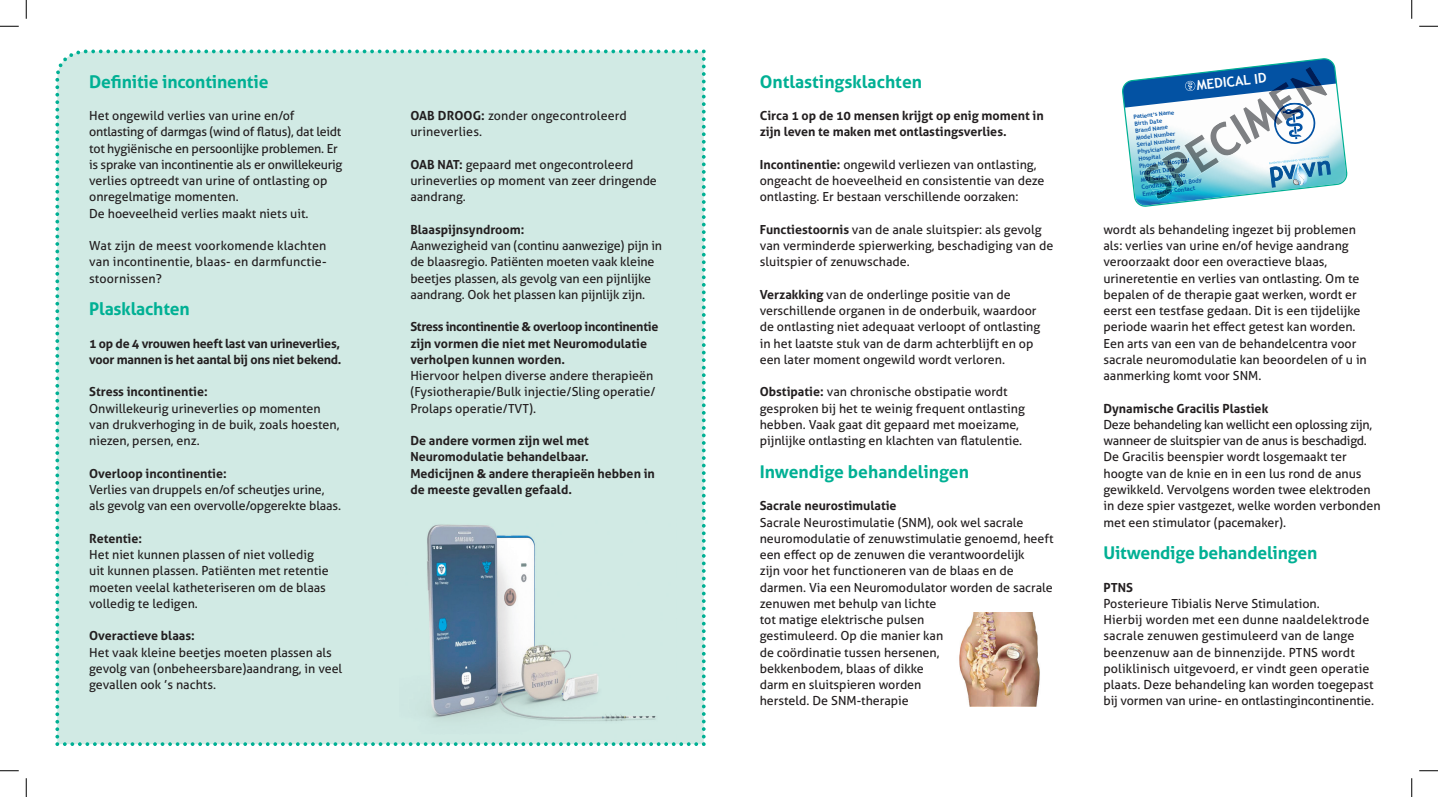
<style>
.page{position:relative;width:1438px;height:797px;background:#fff}
.page>*{position:absolute;margin:0;border:0;box-sizing:border-box;transform-origin:0 0}
.t1{font:700 17.5px "Aller";letter-spacing:-.01em;color:#00b094}
.t2{font:700 13.62px "Trebuchet MS";color:#fff}
.t3{font:12.5px/16.2px "Aller";color:#231f20}
.t4{font:700 12.5px/16.2px "Aller";color:#231f20}
.t5{font:12.5px/16.2px "Aller";letter-spacing:-.02em;color:#231f20}
.t6{font:700 12.5px/16.2px "Aller";letter-spacing:-.02em;color:#231f20}
.t7{font:700 5.88px/7.1px "Trebuchet MS";color:#0352a3}
.s1{font-weight:700}
.s2{font-family:"Avenir";font-weight:900}
</style>
<div class="page">
<div style="left:55px;top:50px;width:651px;height:696px;background:#d1eae4"></div>
<img style="left:399px;top:518px;width:277px;height:221px">
<img style="left:959px;top:612px;width:81px;height:94px">
<svg style="left:1122px;top:58px;width:226px;height:149px"></svg>
<svg style="left:0;top:25px;width:19px;height:2px"></svg>
<svg style="left:1419px;top:25px;width:19px;height:2px"></svg>
<svg style="left:0;top:770px;width:19px;height:1px"></svg>
<svg style="left:1419px;top:770px;width:19px;height:1px"></svg>
<svg style="left:25px;top:0;width:2px;height:19px"></svg>
<svg style="left:25px;top:778px;width:2px;height:19px"></svg>
<svg style="left:1411px;top:0;width:1px;height:19px"></svg>
<svg style="left:1411px;top:778px;width:1px;height:19px"></svg>
<h1 class="t1" style="left:89px;top:70px;width:181px">Definitie incontinentie</h1>
<p class="t2" style="left:1196px;top:77px;width:72px;rotate:-7deg">MEDICAL ID</p>
<p class="t5" style="left:89px;top:107px;width:255px">Het ongewild verlies van urine en/of ontlasting of darmgas (wind of flatus), dat leidt tot hygiënische en persoonlijke problemen. Er is sprake van incontinentie als er onwillekeurig verlies optreedt van urine of ontlasting op onregelmatige momenten.<br>De hoeveelheid verlies maakt niets uit.</p>
<p class="t3" style="left:89px;top:237px;width:239px;text-align:justify">Wat zijn de meest voorkomende klachten van incontinentie, blaas- en darmfunctie&shy;stoornissen?</p>
<h1 class="t1" style="left:89px;top:298px;width:102px">Plasklachten</h1>
<p class="t6" style="left:89px;top:335px;width:254px">1 op de 4 vrouwen heeft last van urineverlies, voor mannen is het aantal bij ons niet bekend.</p>
<p class="t4" style="left:89px;top:384px;width:120px">Stress incontinentie:</p>
<p class="t3" style="left:89px;top:400px;width:252px">Onwillekeurig urineverlies op momenten van drukverhoging in de buik, zoals hoesten, niezen, persen, enz.</p>
<p class="t4" style="left:89px;top:465px;width:139px">Overloop incontinentie:</p>
<p class="t3" style="left:89px;top:481px;width:253px">Verlies van druppels en/of scheutjes urine, als gevolg van een overvolle/opgerekte blaas.</p>
<p class="t4" style="left:89px;top:530px;width:54px">Retentie:</p>
<p class="t3" style="left:89px;top:546px;width:241px">Het niet kunnen plassen of niet volledig uit kunnen plassen. Patiënten met retentie moeten veelal katheteriseren om de blaas volledig te ledigen.</p>
<p class="t4" style="left:89px;top:627px;width:107px">Overactieve blaas:</p>
<p class="t3" style="left:89px;top:644px;width:255px">Het vaak kleine beetjes moeten plassen als gevolg van (onbeheersbare)aandrang, in veel gevallen ook ’s nachts.</p>
<h1 class="t1" style="left:760px;top:70px;width:164px">Ontlastingsklachten</h1>
<p class="t4" style="left:760px;top:107px;width:286px">Circa 1 op de 10 mensen krijgt op enig moment in zijn leven te maken met ontlastingsverlies.</p>
<p class="t3" style="left:760px;top:156px;width:286px"><span class="s1">Incontinentie:</span> ongewild verliezen van ontlasting, ongeacht de hoeveelheid en consistentie van deze ontlasting. Er bestaan verschillende oorzaken:</p>
<p class="t3" style="left:760px;top:221px;width:295px"><span class="s1">Functiestoornis</span> van de anale sluitspier: als gevolg van verminderde spierwerking, beschadiging van de sluitspier of zenuwschade.</p>
<p class="t3" style="left:760px;top:286px;width:282px"><span class="s1">Verzakking</span> van de onderlinge positie van de verschillende organen in de onderbuik, waardoor de ontlasting niet adequaat verloopt of ontlasting in het laatste stuk van de darm achterblijft en op een later moment ongewild wordt verloren.</p>
<p class="t3" style="left:760px;top:384px;width:267px"><span class="s1">Obstipatie:</span> van chronische obstipatie wordt gesproken bij het te weinig frequent ontlasting hebben. Vaak gaat dit gepaard met moeizame, pijnlijke ontlasting en klachten van flatulentie.</p>
<h1 class="t1" style="left:760px;top:460px;width:211px">Inwendige behandelingen</h1>
<p class="t4" style="left:760px;top:497px;width:138px">Sacrale neurostimulatie</p>
<p class="t3" style="left:760px;top:514px;width:295px">Sacrale Neurostimulatie (SNM), ook wel sacrale neuromodulatie of zenuwstimulatie genoemd, heeft een effect op de zenuwen die verantwoordelijk<br>zijn voor het functioneren van de blaas en de darmen. Via een Neuromodulator worden de sacrale zenuwen met behulp van lichte<br>tot matige elektrische pulsen<br>gestimuleerd. Op die manier kan<br>de coördinatie tussen hersenen,<br>bekkenbodem, blaas of dikke<br>darm en sluitspieren worden<br>hersteld. De SNM-therapie</p>
<p class="t3" style="left:410px;top:107px;width:218px"><span class="s1">OAB DROOG:</span> zonder ongecontroleerd urineverlies.</p>
<p class="t3" style="left:410px;top:156px;width:248px"><span class="s1">OAB NAT:</span> gepaard met ongecontroleerd urineverlies op moment van zeer dringende aandrang.</p>
<p class="t4" style="left:410px;top:221px;width:115px">Blaaspijnsyndroom:</p>
<p class="t3" style="left:410px;top:237px;width:253px">Aanwezigheid van (continu aanwezige) pijn in de blaasregio. Patiënten moeten vaak kleine beetjes plassen, als gevolg van een pijnlijke aandrang. Ook het plassen kan pijnlijk zijn.</p>
<p class="t4" style="left:410px;top:319px;width:249px">Stress incontinentie <span class="s2">&amp;</span> overloop incontinentie zijn vormen die niet met Neuromodulatie verholpen kunnen worden.</p>
<p class="t3" style="left:410px;top:367px;width:247px">Hiervoor helpen diverse andere therapieën (Fysiotherapie/Bulk injectie/Sling operatie/<br>Prolaps operatie/TVT).</p>
<p class="t4" style="left:410px;top:432px;width:246px">De andere vormen zijn wel met<br>Neuromodulatie behandelbaar.<br>Medicijnen <span class="s2">&amp;</span> andere therapieën hebben in de meeste gevallen gefaald.</p>
<p class="t7" style="left:1133px;top:113px;width:45px;rotate:-6deg">Patient’s Name<br>Birth Date<br>Brand Name<br>Model Number<br>Serial Number<br>Physician Name<br>Hospital</p>
<p class="t7" style="left:1142px;top:190px;width:54px;rotate:-6deg">Emergency Contact</p>
<p class="t3" style="left:1103px;top:221px;width:265px">wordt als behandeling ingezet bij problemen als: verlies van urine en/of hevige aandrang veroorzaakt door een overactieve blaas, urineretentie en verlies van ontlasting. Om te bepalen of de therapie gaat werken, wordt er eerst een testfase gedaan. Dit is een tijdelijke periode waarin het effect getest kan worden.<br>Een arts van een van de behandelcentra voor sacrale neuromodulatie kan beoordelen of u in aanmerking komt voor SNM.</p>
<p class="t4" style="left:1103px;top:400px;width:166px">Dynamische Gracilis Plastiek</p>
<p class="t3" style="left:1103px;top:416px;width:279px">Deze behandeling kan wellicht een oplossing zijn, wanneer de sluitspier van de anus is beschadigd.<br>De Gracilis beenspier wordt losgemaakt ter hoogte van de knie en in een lus rond de anus gewikkeld. Vervolgens worden twee elektroden in deze spier vastgezet, welke worden verbonden met een stimulator (pacemaker).</p>
<h1 class="t1" style="left:1103px;top:542px;width:215px">Uitwendige behandelingen</h1>
<p class="t4" style="left:1103px;top:579px;width:31px">PTNS</p>
<p class="t3" style="left:1103px;top:595px;width:272px">Posterieure Tibialis Nerve Stimulation.<br>Hierbij worden met een dunne naaldelektrode sacrale zenuwen gestimuleerd van de lange beenzenuw aan de binnenzijde. PTNS wordt poliklinisch uitgevoerd, er vindt geen operatie plaats. Deze behandeling kan worden toegepast bij vormen van urine- en ontlastingincontinentie.</p>
</div>
